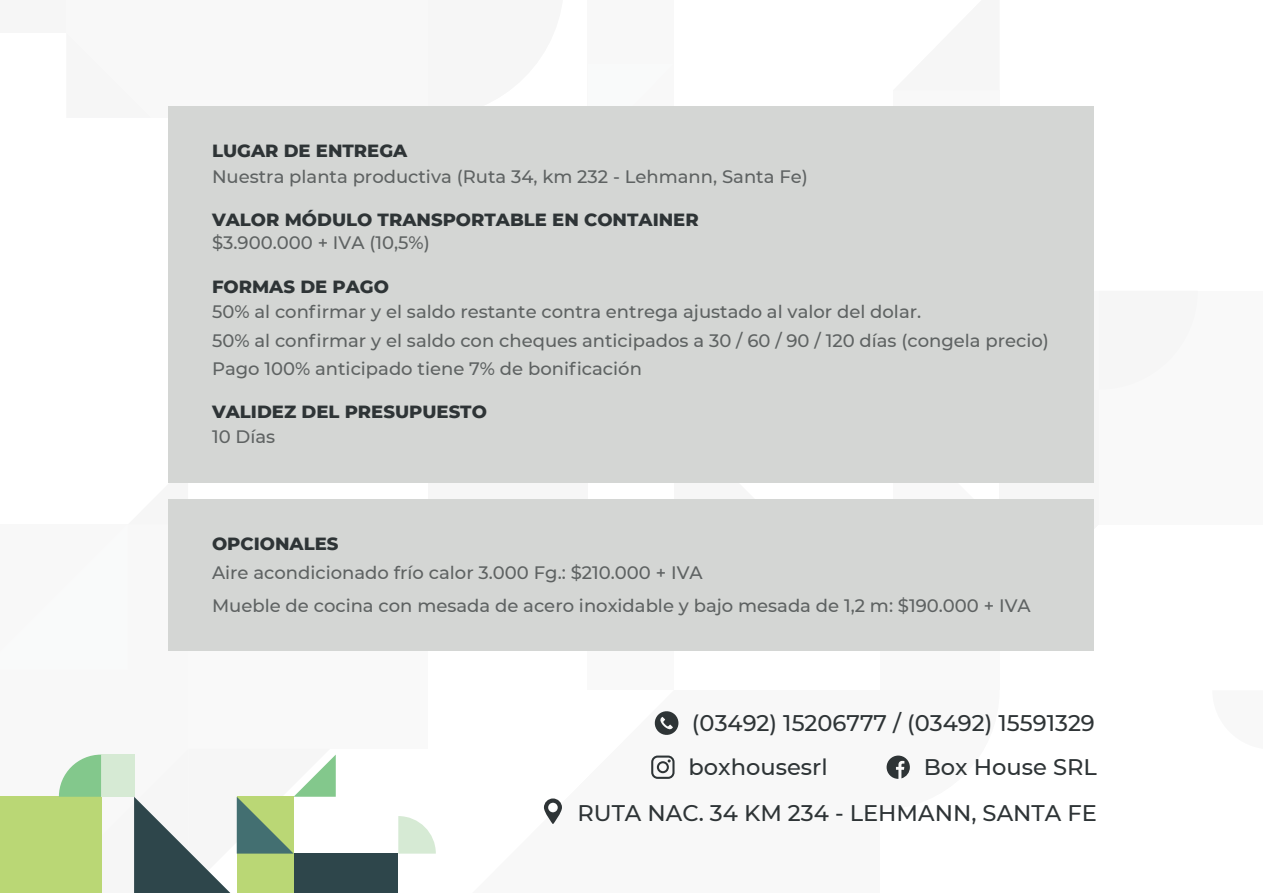
<style>
.page{position:relative;width:1263px;height:893px;background:#fff}
.page>*{position:absolute;margin:0;border:0;box-sizing:border-box;transform-origin:0 0}
.t1{font:500 22.65px/44.2px "Montserrat";color:#2e3436}
.t2{font:500 18px/28.5px "Montserrat";color:#5e6262}
.t3{font:800 18px "Montserrat";color:#2e3436}
</style>
<div class="page">
<div style="left:0;top:525px;width:188px;height:368px;background:#f8f8f8"></div>
<div style="left:674px;top:690px;width:206px;height:203px;background:#f8f8f8"></div>
<div style="left:188px;top:525px;width:240px;height:224px;background:#f9f9f9"></div>
<div style="left:588px;top:525px;width:86px;height:165px;background:#f9f9f9"></div>
<div style="left:1099px;top:291px;width:164px;height:234px;background:#f9f9f9"></div>
<div style="left:0;top:0;width:67px;height:33px;background:#f6f6f6"></div>
<div style="left:67px;top:0;width:361px;height:118px;background:#f8f8f8"></div>
<div style="left:880px;top:624px;width:120px;height:66px;background:#f9f9f9"></div>
<div style="left:0;top:797px;width:101px;height:96px;background:#bad775"></div>
<div style="left:294px;top:854px;width:104px;height:39px;background:#2e464b"></div>
<svg style="left:37px;top:754px;width:299px;height:139px"></svg>
<svg style="left:398px;top:816px;width:38px;height:38px"></svg>
<div style="left:168px;top:106px;width:925px;height:376px;background:#d4d6d4"></div>
<svg style="left:543px;top:711px;width:135px;height:113px"></svg>
<svg style="left:886px;top:755px;width:24px;height:24px"></svg>
<div style="left:168px;top:499px;width:925px;height:152px;background:#d4d6d4"></div>
<p class="t3" style="left:212px;top:138px;width:197px">LUGAR DE ENTREGA</p>
<p class="t2" style="left:212px;top:161px;width:597px">Nuestra planta productiva (Ruta 34, km 232 - Lehmann, Santa Fe)</p>
<p class="t3" style="left:212px;top:206px;width:488px">VALOR MÓDULO TRANSPORTABLE EN CONTAINER</p>
<p class="t2" style="left:212px;top:228px;width:219px">$3.900.000 + IVA (10,5%)</p>
<p class="t3" style="left:212px;top:274px;width:179px">FORMAS DE PAGO</p>
<p class="t2" style="left:212px;top:297px;width:838px">50% al confirmar y el saldo restante contra entrega ajustado al valor del dolar.<br>50% al confirmar y el saldo con cheques anticipados a 30 / 60 / 90 / 120 días (congela precio)<br>Pago 100% anticipado tiene 7% de bonificación</p>
<p class="t3" style="left:212px;top:398px;width:276px">VALIDEZ DEL PRESUPUESTO</p>
<p class="t2" style="left:212px;top:421px;width:65px">10 Días</p>
<p class="t3" style="left:212px;top:530px;width:128px">OPCIONALES</p>
<p class="t2" style="left:212px;top:555px;width:820px;line-height:33.5px">Aire acondicionado frío calor 3.000 Fg.: $210.000 + IVA<br>Mueble de cocina con mesada de acero inoxidable y bajo mesada de 1,2 m: $190.000 + IVA</p>
<p class="t2" style="left:582px;top:557px;width:116px">69.000 + IVA</p>
<p class="t2" style="left:909px;top:591px;width:114px">73.000 + IVA</p>
<p class="t1" style="left:688px;top:700px;width:408px">(03492) 15206777 / (03492) 15591329 boxhousesrl</p>
<p class="t1" style="left:924px;top:744px;width:175px">Box House SRL</p>
<p class="t1" style="left:577px;top:790px;width:521px">RUTA NAC. 34 KM 234 - LEHMANN, SANTA FE</p>
</div>
